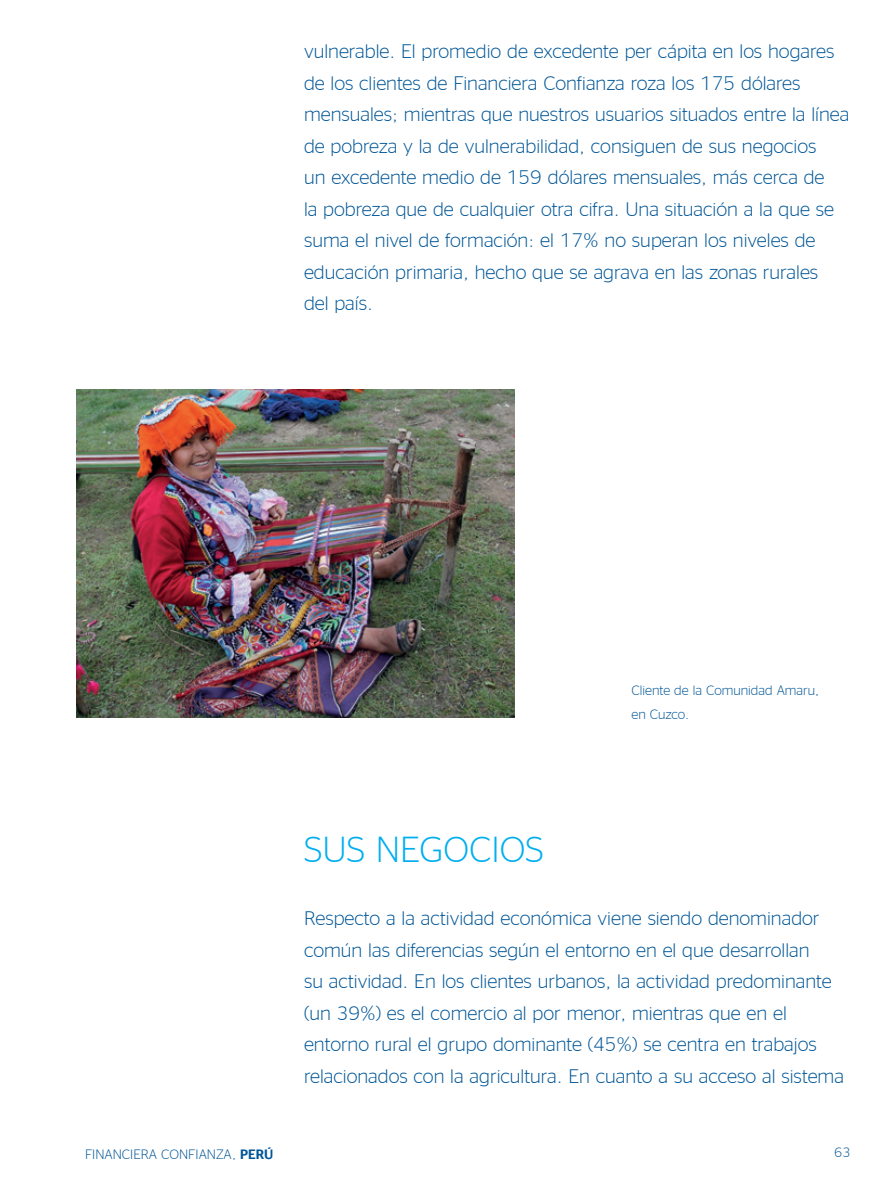
<style>
.page{position:relative;width:893px;height:1191px;background:#fff}
.page>*{position:absolute;margin:0;border:0;box-sizing:border-box;transform-origin:0 0}
.t1{font:300 36px "BBVA Office";color:#00aeef}
.t2{font:300 19.5px/31.5px "BBVA Office";color:#005697}
.t3{font:300 13.5px/24px "BBVA Office";color:#005697}
.s1{font-style:inherit}
</style>
<div class="page">
<img style="left:77px;top:389px;width:437px;height:329px">
<p class="t2" style="left:304px;top:35px;width:547px">vulnerable. El promedio de excedente per cápita en los hogares de los clientes de Financiera Confianza roza los 175 dólares mensuales; mientras que nuestros usuarios situados entre la línea de pobreza y la de vulnerabilidad, consiguen de sus negocios<br>un excedente medio de 159 dólares mensuales, más cerca de<br>la pobreza que de cualquier otra cifra. U na situación a la que se suma el nivel de formación: el 17% no superan los niveles de educación primaria, hecho que se agrava en las zonas rurales<br>del país.</p>
<h1 class="t1" style="left:304px;top:830px;width:241px">Sus negocios</h1>
<p class="t3" style="left:631px;top:678px;width:189px">Cliente de la Comunidad Amaru, en Cuzco.</p>
<p class="t2" style="left:304px;top:902px;width:541px">Respecto a la actividad económica viene siendo denominador común las diferencias según el entorno en el que desarrollan<br>su actividad. En los clientes urbanos, la actividad predominante (un 39%) es el comercio al por menor, mientras que en el entorno rural el grupo dominante (45%) se centra en trabajos relacionados con la agricultura. En cuanto a su acceso al sistema</p>
<p class="t3" style="left:85px;top:1142px;width:190px">financiera confianza, <span class="s1">perú</span></p>
<p class="t3" style="left:834px;top:1140px;width:18px">63</p>
</div>
